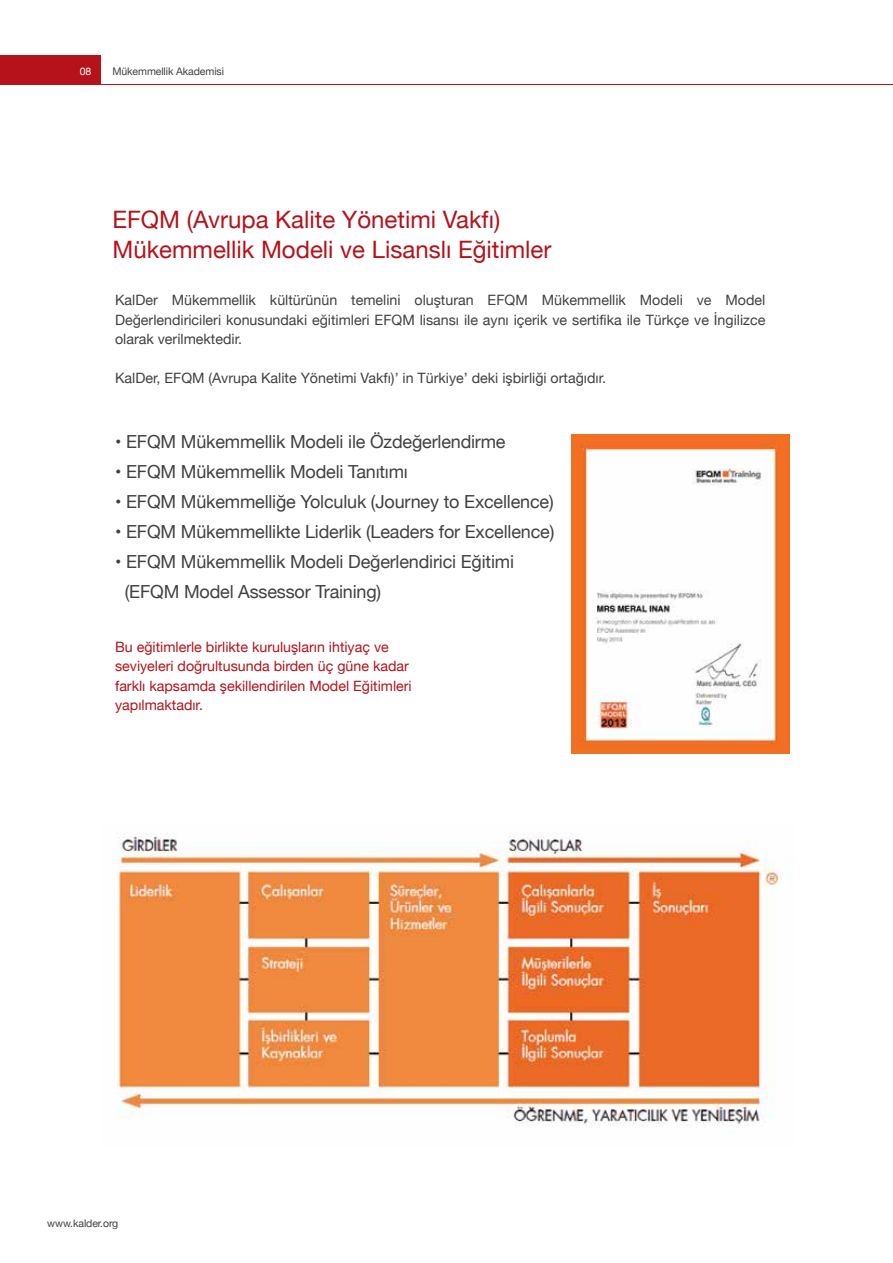
<style>
.page{position:relative;width:893px;height:1263px;background:#fff}
.page>*{position:absolute;margin:0;border:0;box-sizing:border-box;transform-origin:0 0}
.t1{font:24px/30px "Helvetica Neue";color:#b5121b}
.t2{font:18px/30px "Helvetica Neue";letter-spacing:-.01em;color:#414042}
.t3{font:14.25px/19.5px "Helvetica Neue";color:#414042;text-align:justify}
.t4{font:14.25px/19.5px "Helvetica Neue";color:#b5121b}
.t5{font:10.5px "Helvetica Neue";letter-spacing:-.01em;color:#414042}
.t6{font:10.5px "Helvetica Neue";color:#fff}
</style>
<div class="page">
<div style="left:0;top:56px;width:101px;height:28px;background:#b5121b"></div>
<hr style="left:0;top:84px;width:893px;height:1px;background:#b5121b">
<img style="left:117px;top:833px;width:665px;height:294px">
<img style="left:571px;top:435px;width:218px;height:319px">
<p class="t6" style="left:80px;top:64px;width:13px">08</p>
<p class="t5" style="left:113px;top:64px;width:113px">Mükemmellik Akademisi</p>
<h1 class="t1" style="left:113px;top:206px;width:440px">EFQM (Avrupa Kalite Yönetimi Vakfı)<br>Mükemmellik Modeli ve Lisanslı Eğitimler</h1>
<p class="t3" style="left:115px;top:291px;width:652px">KalDer Mükemmellik kültürünün temelini oluşturan EFQM Mükemmellik Modeli ve Model Değerlendiricileri konusundaki eğitimleri EFQM lisansı ile aynı içerik ve sertifika ile Türkçe ve İngilizce olarak verilmektedir.</p>
<p class="t3" style="left:115px;top:369px;width:492px">KalDer, EFQM (Avrupa Kalite Yönetimi Vakfı)’ in Türkiye’ deki işbirliği ortağıdır.</p>
<p class="t2" style="left:115px;top:427px;width:392px">• EFQM Mükemmellik Modeli ile Özdeğerlendirme</p>
<p class="t2" style="left:115px;top:457px;width:294px">• EFQM Mükemmellik Modeli Tanıtımı</p>
<p class="t2" style="left:115px;top:487px;width:440px">• EFQM Mükemmelliğe Yolculuk (Journey to Excellence)</p>
<p class="t2" style="left:115px;top:517px;width:441px">• EFQM Mükemmellikte Liderlik (Leaders for Excellence)</p>
<p class="t2" style="left:125px;top:547px;width:391px;text-indent:-10px">• EFQM Mükemmellik Modeli Değerlendirici Eğitimi (EFQM Model Assessor Training)</p>
<p class="t4" style="left:115px;top:638px;width:298px">Bu eğitimlerle birlikte kuruluşların ihtiyaç ve seviyeleri doğrultusunda birden üç güne kadar farklı kapsamda şekillendirilen Model Eğitimleri yapılmaktadır.</p>
<p class="t5" style="left:47px;top:1215px;width:72px">www.kalder.org</p>
</div>
